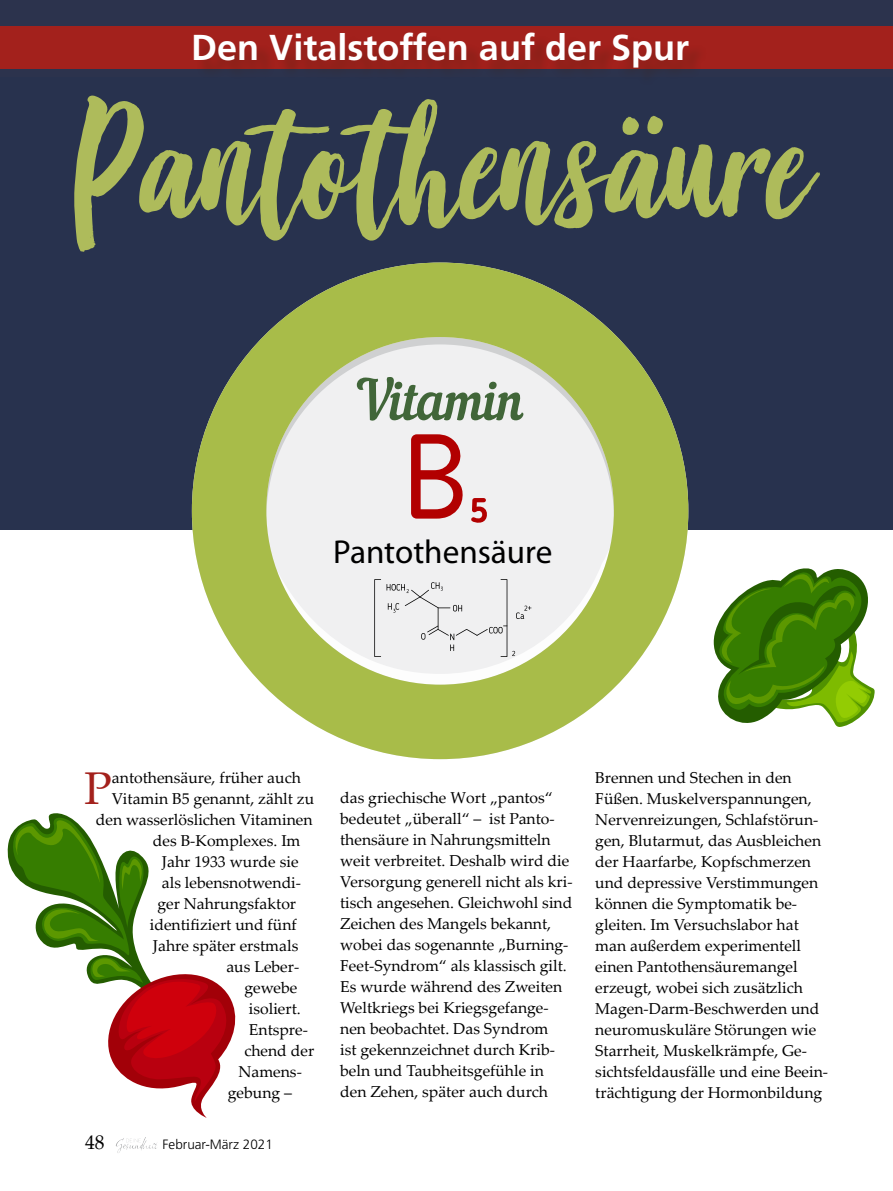
<style>
.page{position:relative;width:893px;height:1191px;background:#fff}
.page>*{position:absolute;margin:0;border:0;box-sizing:border-box;transform-origin:0 0}
.t1{font:184.35px "Good Vibes";color:#aebb5b}
.t2{font:45.9px "Palatino Linotype";color:#a3211c}
.t3{font:700 36px "Frutiger";color:#fff}
.t4{font:33.15px "Myriad Pro";color:#000}
.t5{font:19.5px "Palatino";color:#000}
.t6{font:15.75px/21px "Palatino Linotype";color:#000}
.t7{font:300 13.5px "Frutiger";color:#000}
</style>
<div class="page">
<img style="left:124px;top:1138px;width:21px;height:10px">
<div style="left:0;top:0;width:893px;height:530px;background:#2c334d"></div>
<svg style="left:7px;top:813px;width:229px;height:305px"></svg>
<div style="left:0;top:77px;width:893px;height:726px;background:#28324e"></div>
<div style="left:0;top:530px;width:893px;height:273px;background:#fff"></div>
<svg style="left:192px;top:262px;width:496px;height:497px;fill:#a8bc4e"></svg>
<svg style="left:374px;top:579px;width:7px;height:78px"></svg>
<svg style="left:387px;top:579px;width:144px;height:78px"></svg>
<svg style="left:357px;top:377px;width:169px;height:148px;background:#d6c8c4"></svg>
<svg style="left:713px;top:568px;width:162px;height:159px"></svg>
<div style="left:0;top:26px;width:893px;height:43px;background:#a3211c"></div>
<div style="left:196px;top:35px;width:512px;height:52px;background:#401f0f;opacity:.32"></div>
<h3 class="t3" style="left:191px;top:27px;width:499px">Den Vitalstoffen auf der Spur</h3>
<h1 class="t1" style="left:72px;top:40px;width:737px">Pantothensäure</h1>
<h3 class="t4" style="left:333px;top:531px;width:221px">Pantothensäure</h3>
<h2 class="t2" style="left:84px;top:755px;width:29px">P</h2>
<p class="t6" style="left:112px;top:766px;width:190px">antothensäure, früher auch</p>
<p class="t6" style="left:112px;top:787px;width:204px">Vitamin B5 genannt, zählt zu</p>
<p class="t6" style="left:96px;top:808px;width:218px">den wasserlöslichen Vitaminen</p>
<p class="t6" style="left:153px;top:829px;width:149px">des B-Komplexes. Im</p>
<p class="t6" style="left:162px;top:850px;width:138px">Jahr 1933 wurde sie</p>
<p class="t6" style="left:162px;top:871px;width:141px">als lebensnotwendi-</p>
<p class="t6" style="left:157px;top:892px;width:140px">ger Nahrungsfaktor</p>
<p class="t6" style="left:150px;top:913px;width:148px">identifiziert und fünf</p>
<p class="t6" style="left:153px;top:934px;width:147px">Jahre später erstmals</p>
<p class="t6" style="left:226px;top:955px;width:74px">aus Leber-</p>
<p class="t6" style="left:244px;top:976px;width:54px">gewebe</p>
<p class="t6" style="left:249px;top:997px;width:53px">isoliert.</p>
<p class="t6" style="left:249px;top:1018px;width:61px">Entspre-</p>
<p class="t6" style="left:244px;top:1039px;width:71px">chend der</p>
<p class="t6" style="left:238px;top:1060px;width:65px">Namens-</p>
<p class="t6" style="left:228px;top:1081px;width:66px">gebung –</p>
<p class="t5" style="left:85px;top:1125px;width:21px">48</p>
<p class="t7" style="left:163px;top:1136px;width:112px">Februar-März 2021</p>
<p class="t6" style="left:340px;top:787px;width:234px">das griechische Wort „pantos“ bedeutet „überall“ – ist Panto&shy;thensäure in Nahrungsmitteln weit verbreitet. Deshalb wird die<br>Versorgung generell nicht als kri&shy;tisch angesehen. Gleichwohl sind<br>Zeichen des Mangels bekannt, wobei das sogenannte „Burning-<br>Feet-Syndrom“ als klassisch gilt.<br>Es wurde während des Zweiten<br>Weltkriegs bei Kriegsgefange&shy;nen beobachtet. Das Syndrom<br>ist gekennzeichnet durch Krib&shy;beln und Taubheitsgefühle in den Zehen, später auch durch</p>
<p class="t6" style="left:595px;top:766px;width:234px">Brennen und Stechen in den<br>Füßen. Muskelverspannungen,<br>Nervenreizungen, Schlafstörun&shy;gen, Blutarmut, das Ausbleichen der Haarfarbe, Kopfschmerzen und depressive Verstimmungen können die Symptomatik be&shy;gleiten. Im Versuchslabor hat man außerdem experimentell einen Pantothensäuremangel erzeugt, wobei sich zusätzlich<br>Magen-Darm-Beschwerden und neuromuskuläre Störungen wie<br>Starrheit, Muskelkrämpfe, Ge&shy;sichtsfeldausfälle und eine Beein&shy;trächtigung der Hormonbildung</p>
</div>
